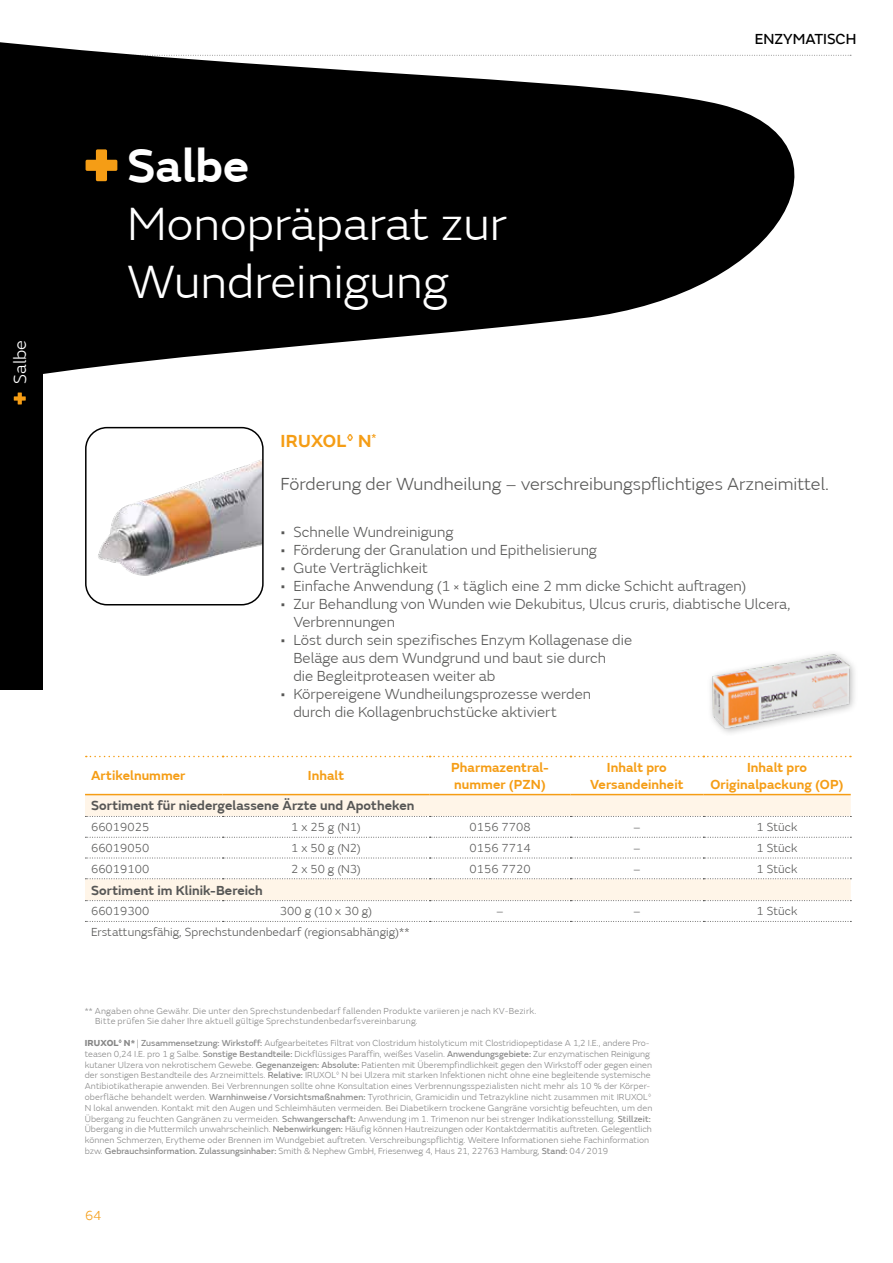
<style>
.page{position:relative;width:893px;height:1263px;background:#fff}
.page>*{position:absolute;margin:0;border:0;box-sizing:border-box;transform-origin:0 0}
.t1{font:300 48px/57.6px "SN Emeric";color:#fff}
.t2{font:600 48px "SN Emeric";color:#fff}
.t3{font:300 18px "SN Emeric";color:#575756}
.t4{font:600 18px "SN Emeric";letter-spacing:.01em;color:#f59d15}
.t5{font:300 18px "SN Emeric";color:#fff}
.t6{font:300 15px/18px "SN Emeric";color:#575756}
.t7{font:15px "SN Emeric Core";color:#000}
.t8{font:600 13.5px/16.2px "SN Emeric";letter-spacing:.005em;color:#f59d15;text-align:center}
.t9{font:600 13.5px "SN Emeric";letter-spacing:.005em;color:#575756}
.t10{font:300 13.5px "SN Emeric";color:#f59d15}
.t11{font:300 12px "SN Emeric";letter-spacing:.005em;color:#575756}
.t12{font:300 9px/10.8px "SN Emeric";letter-spacing:.005em;color:#878787}
.t13{font:300 9px/10.8px "SN Emeric";letter-spacing:.025em;color:#878787}
.s1{font-weight:800}
.s2{font-family:"SN Emeric Core";font-weight:400}
</style>
<div class="page">
<svg style="left:0;top:42px;width:852px;height:402px;fill:#000"></svg>
<svg style="left:85px;top:795px;width:766px;height:105px"></svg>
<svg style="left:85px;top:756px;width:766px;height:38px"></svg>
<svg style="left:85px;top:816px;width:766px;height:1px"></svg>
<svg style="left:85px;top:878px;width:766px;height:1px"></svg>
<svg style="left:85px;top:837px;width:766px;height:1px"></svg>
<svg style="left:85px;top:858px;width:766px;height:1px"></svg>
<svg style="left:85px;top:900px;width:766px;height:1px"></svg>
<svg style="left:85px;top:921px;width:766px;height:1px"></svg>
<hr style="left:85px;top:794px;width:138px;height:1px;background:#f59d15">
<hr style="left:223px;top:794px;width:207px;height:1px;background:#f59d15">
<hr style="left:430px;top:794px;width:140px;height:1px;background:#f59d15">
<hr style="left:570px;top:794px;width:133px;height:1px;background:#f59d15">
<hr style="left:703px;top:794px;width:148px;height:1px;background:#f59d15">
<img style="left:86px;top:439px;width:177px;height:154px">
<div style="left:85px;top:427px;width:179px;height:178px;border:2px solid #000;border-radius:21px"></div>
<svg style="left:86px;top:149px;width:31px;height:32px"></svg>
<div style="left:707px;top:649px;width:152px;height:88px;background:#000;opacity:.3"></div>
<img style="left:709px;top:649px;width:142px;height:80px">
<div style="left:0;top:55px;width:43px;height:634px;background:#000"></div>
<svg style="left:14px;top:392px;width:12px;height:12px"></svg>
<h2 class="t5" style="left:9px;top:384px;width:46px;rotate:-90deg">Salbe</h2>
<h1 class="t2" style="left:127px;top:136px;width:123px">Salbe</h1>
<h1 class="t1" style="left:127px;top:195px;width:381px">Monopräparat zur<br>Wundreinigung</h1>
<h3 class="t7" style="left:755px;top:29px;width:103px">ENZYMATISCH</h3>
<h2 class="t4" style="left:281px;top:429px;width:97px">IRUXOL<sup>◊</sup> N<sup>*</sup></h2>
<h2 class="t3" style="left:281px;top:473px;width:550px">Förderung der Wundheilung – verschreibungspflichtiges Arzneimittel.</h2>
<h3 class="t6" style="left:281px;top:522px;width:174px">• Schnelle Wundreinigung</h3>
<h3 class="t6" style="left:281px;top:540px;width:318px">• Förderung der Granulation und Epithelisierung</h3>
<h3 class="t6" style="left:281px;top:558px;width:149px">• Gute Verträglichkeit</h3>
<h3 class="t6" style="left:281px;top:576px;width:467px">• Einfache Anwendung (1 × täglich eine 2 mm dicke Schicht auftragen)</h3>
<h3 class="t6" style="left:293px;top:594px;width:499px;text-indent:-13px">• Zur Behandlung von Wunden wie Dekubitus, Ulcus cruris, diabtische Ulcera,<br>Verbrennungen</h3>
<h3 class="t6" style="left:293px;top:630px;width:340px;text-indent:-13px">• Löst durch sein spezifisches Enzym Kollagenase die<br>Beläge aus dem Wundgrund und baut sie durch<br>die Begleitproteasen weiter ab</h3>
<h3 class="t6" style="left:293px;top:684px;width:299px;text-indent:-13px">• Körpereigene Wundheilungsprozesse werden durch die Kollagenbruchstücke aktiviert</h3>
<h3 class="t8" style="left:91px;top:768px;width:96px">Artikelnummer</h3>
<h3 class="t8" style="left:308px;top:768px;width:38px">Inhalt</h3>
<h3 class="t8" style="left:451px;top:760px;width:99px;text-align:left">Pharmazentral&shy;nummer (PZN)</h3>
<h3 class="t8" style="left:590px;top:760px;width:95px">Inhalt pro<br>Versandeinheit</h3>
<h3 class="t8" style="left:710px;top:760px;width:135px">Inhalt pro<br>Originalpackung (OP)</h3>
<h3 class="t9" style="left:91px;top:797px;width:325px">Sortiment für niedergelassene Ärzte und Apotheken</h3>
<h3 class="t11" style="left:91px;top:820px;width:60px">66019025</h3>
<h3 class="t11" style="left:291px;top:820px;width:71px">1 x 25 g (N1)</h3>
<h3 class="t11" style="left:469px;top:820px;width:63px">0156 7708</h3>
<h3 class="t11" style="left:633px;top:820px;width:9px">–</h3>
<h3 class="t11" style="left:757px;top:820px;width:42px">1 Stück</h3>
<h3 class="t11" style="left:91px;top:841px;width:60px">66019050</h3>
<h3 class="t11" style="left:291px;top:841px;width:71px">1 x 50 g (N2)</h3>
<h3 class="t11" style="left:469px;top:841px;width:63px">0156 7714</h3>
<h3 class="t11" style="left:633px;top:841px;width:9px">–</h3>
<h3 class="t11" style="left:757px;top:841px;width:42px">1 Stück</h3>
<h3 class="t11" style="left:91px;top:861px;width:60px">66019100</h3>
<h3 class="t11" style="left:291px;top:861px;width:71px">2 x 50 g (N3)</h3>
<h3 class="t11" style="left:469px;top:861px;width:63px">0156 7720</h3>
<h3 class="t11" style="left:633px;top:861px;width:9px">–</h3>
<h3 class="t11" style="left:757px;top:861px;width:42px">1 Stück</h3>
<h3 class="t9" style="left:91px;top:881px;width:173px">Sortiment im Klinik-Bereich</h3>
<h3 class="t11" style="left:91px;top:904px;width:60px">66019300</h3>
<h3 class="t11" style="left:280px;top:904px;width:94px">300 g (10 x 30 g)</h3>
<h3 class="t11" style="left:496px;top:904px;width:9px">–</h3>
<h3 class="t11" style="left:633px;top:904px;width:9px">–</h3>
<h3 class="t11" style="left:757px;top:904px;width:42px">1 Stück</h3>
<h3 class="t11" style="left:91px;top:925px;width:320px">Erstattungsfähig, Sprechstundenbedarf (regionsabhängig)**</h3>
<p class="t13" style="left:95px;top:1005px;width:443px;text-indent:-10px">** Angaben ohne Gewähr. Die unter den Sprechstundenbedarf fallenden Produkte variieren je nach KV-Bezirk.<br>Bitte prüfen Sie daher Ihre aktuell gültige Sprechstundenbedarfsvereinbarung.</p>
<p class="t12" style="left:85px;top:1037px;width:569px"><span class="s1">IRUXOL</span><sup>◊</sup> <span class="s1">N*</span> | <span class="s2">Zusammensetzung: Wirkstoff:</span> Aufgearbeitetes Filtrat von Clostridum histolyticum mit Clostridiopeptidase A 1,2 I.E., andere Pro&shy;teasen 0,24 I.E. pro 1 g Salbe. <span class="s2">Sonstige Bestandteile:</span> Dickflüssiges Paraffin, weißes Vaselin. <span class="s2">Anwendungsgebiete:</span> Zur enzymatischen Reinigung kutaner Ulzera von nekrotischem Gewebe. <span class="s2">Gegenanzeigen: Absolute:</span> Patienten mit Überempfindlichkeit gegen den Wirkstoff oder gegen einen der sonstigen Bestandteile des Arzneimittels. <span class="s2">Relative:</span> IRUXOL<sup>◊</sup> N bei Ulzera mit starken Infektionen nicht ohne eine begleitende systemische Antibiotikatherapie anwenden. Bei Verbrennungen sollte ohne Konsultation eines Verbrennungsspezialisten nicht mehr als 10 % der Körper&shy;oberfläche behandelt werden. <span class="s2">Warnhinweise / Vorsichtsmaßnahmen:</span> Tyrothricin, Gramicidin und Tetrazykline nicht zusammen mit IRUXOL<sup>◊ </sup>N lokal anwenden. Kontakt mit den Augen und Schleimhäuten vermeiden. Bei Diabetikern trockene Gangräne vorsichtig befeuchten, um den Übergang zu feuchten Gangränen zu vermeiden. <span class="s2">Schwangerschaft:</span> Anwendung im 1. Trimenon nur bei strenger Indikationsstellung. <span class="s2">Stillzeit:<br></span>Übergang in die Muttermilch unwahrscheinlich. <span class="s2">Nebenwirkungen:</span> Häufig können Hautreizungen oder Kontaktdermatitis auftreten. Gelegentlich können Schmerzen, Erytheme oder Brennen im Wundgebiet auftreten. Verschreibungspflichtig. Weitere Informationen siehe Fachinformation bzw. <span class="s2">Gebrauchsinformation. Zulassungsinhaber:</span> Smith &amp; Nephew GmbH, Friesenweg 4, Haus 21, 22763 Hamburg, <span class="s2">Stand:</span> 04 / 2019</p>
<h3 class="t10" style="left:85px;top:1208px;width:18px">64</h3>
</div>
